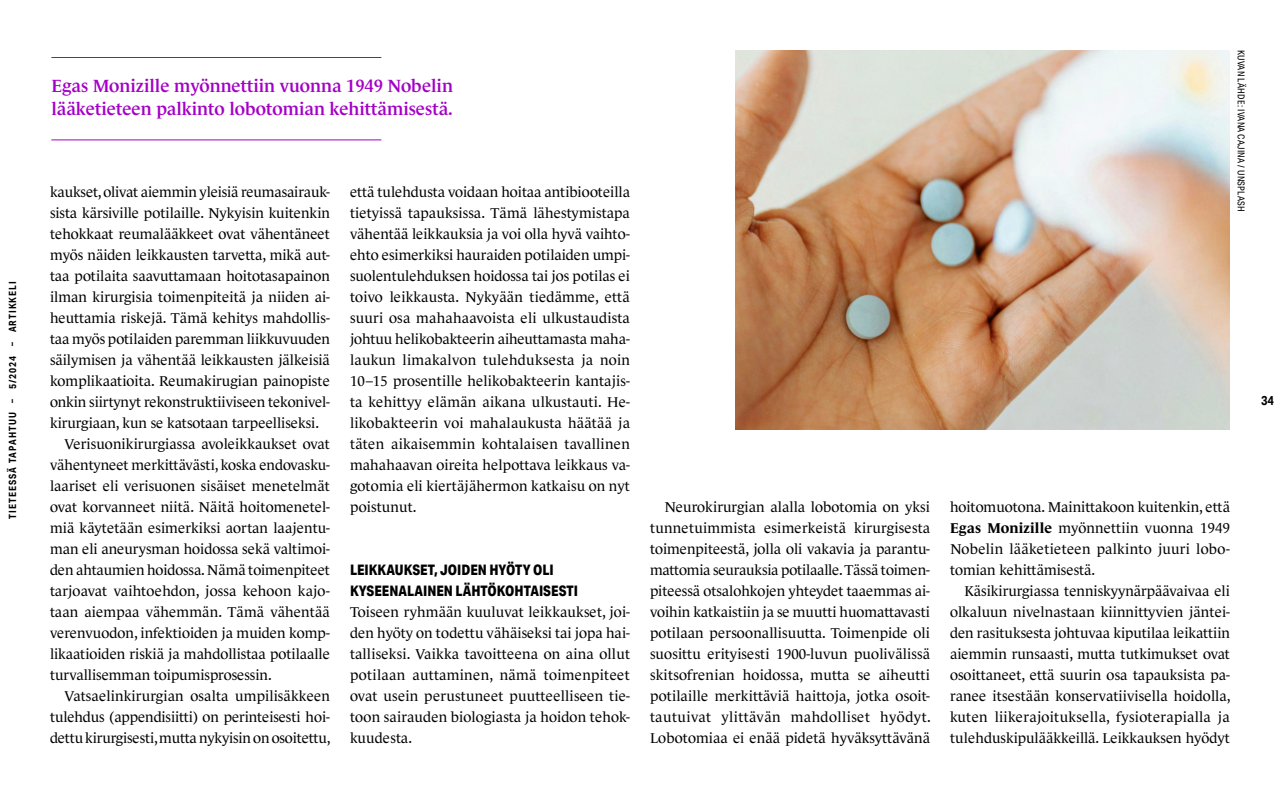
<style>
.page{position:relative;width:1280px;height:800px;background:#fff}
.page>*{position:absolute;margin:0;border:0;box-sizing:border-box;transform-origin:0 0}
.t1{font:600 18px/23.4px "Le Monde Journal Std";color:#a400c6}
.Artikkeli_-_L{font:14.5px/21px "Le Monde Journal Std";color:#000;text-align:justify}
.Artikkeli_-_L1{font:14.5px/21px "Le Monde Journal Std";letter-spacing:.01em;color:#000;text-align:justify}
.Artikkeli_-_väliotsikko{font:800 14.5px/21px "Aktiv Grotesk Cd";color:#000}
.t2{font:700 13px "Aktiv Grotesk Cd";color:#000}
.t3{font:700 10px "Aktiv Grotesk Cd";letter-spacing:.1em;color:#000}
.Kuvan_tiedot{font:9.5px "Aktiv Grotesk Cd";letter-spacing:.025em;color:#000}
.s1{font-weight:700}
</style>
<div class="page">
<img style="left:735px;top:50px;width:495px;height:380px">
<hr style="left:51px;top:57px;width:330px;height:1px;background:#a400c6">
<hr style="left:51px;top:139px;width:330px;height:1px;background:#a400c6">
<p class="t3" style="left:6px;top:519px;width:239px;rotate:-90deg">TIETEESSÄ TAPAHTUU – 5/2024 – ARTIKKELI</p>
<p class="t1" style="left:51px;top:74px;width:403px">Egas Monizille myönnettiin vuonna 1949 Nobelin lääketieteen palkinto lobotomian kehittämisestä.</p>
<p class="Artikkeli_-_L" style="left:50px;top:181px;width:282px">kaukset, olivat aiemmin yleisiä reumasairauk&shy;sista kärsiville potilaille. Nykyisin kuitenkin tehokkaat reumalääkkeet ovat vähentäneet myös näiden leikkausten tarvetta, mikä aut&shy;taa potilaita saavuttamaan hoitotasapainon ilman kirurgisia toimenpiteitä ja niiden ai&shy;heuttamia riskejä. Tämä kehitys mahdollis&shy;taa myös potilaiden paremman liikkuvuuden säilymisen ja vähentää leikkausten jälkeisiä komplikaatioita. Reumakirugian painopiste onkin siirtynyt rekonstruktiiviseen tekonivel&shy;kirurgiaan, kun se katsotaan tarpeelliseksi.</p>
<p class="Artikkeli_-_L" style="left:50px;top:433px;width:282px;text-indent:14px">Verisuonikirurgiassa avoleikkaukset ovat vähentyneet merkittävästi, koska endovasku&shy;laariset eli verisuonen sisäiset menetelmät ovat korvanneet niitä. Näitä hoitomenetel&shy;miä käytetään esimerkiksi aortan laajentu&shy;man eli aneurysman hoidossa sekä valtimoi&shy;den ahtaumien hoidossa. Nämä toimenpiteet tarjoavat vaihtoehdon, jossa kehoon kajo&shy;taan aiempaa vähemmän. Tämä vähentää verenvuodon, infektioiden ja muiden komp&shy;likaatioiden riskiä ja mahdollistaa potilaalle turvallisemman toipumisprosessin.</p>
<p class="Artikkeli_-_L" style="left:50px;top:685px;width:282px;text-indent:14px">Vatsaelinkirurgian osalta umpilisäkkeen tulehdus (appendisiitti) on perinteisesti hoi&shy;dettu kirurgisesti, mutta nykyisin on osoitettu,</p>
<p class="Artikkeli_-_L" style="left:350px;top:181px;width:282px">että tulehdusta voidaan hoitaa antibiooteilla tietyissä tapauksissa. Tämä lähestymistapa vähentää leikkauksia ja voi olla hyvä vaihto&shy;ehto esimerkiksi hauraiden potilaiden umpi&shy;suolentulehduksen hoidossa tai jos potilas ei toivo leikkausta. Nykyään tiedämme, että suuri osa mahahaavoista eli ulkustaudista johtuu helikobakteerin aiheuttamasta maha&shy;laukun limakalvon tulehduksesta ja noin 10–15 prosentille helikobakteerin kantajis&shy;ta kehittyy elämän aikana ulkustauti. He&shy;likobakteerin voi mahalaukusta häätää ja täten aikaisemmin kohtalaisen tavallinen mahahaavan oireita helpottava leikkaus va&shy;gotomia eli kiertäjähermon katkaisu on nyt poistunut.</p>
<h2 class="Artikkeli_-_väliotsikko" style="left:350px;top:559px;width:229px">LEIKKAUKSET, JOIDEN HYÖTY OLI<br>KYSEENALAINEN LÄHTÖKOHTAISESTI</h2>
<p class="Artikkeli_-_L1" style="left:350px;top:601px;width:282px">Toiseen ryhmään kuuluvat leikkaukset, joi&shy;den hyöty on todettu vähäiseksi tai jopa hai&shy;talliseksi. Vaikka tavoitteena on aina ollut potilaan auttaminen, nämä toimenpiteet ovat usein perustuneet puutteelliseen tie&shy;toon sairauden biologiasta ja hoidon tehok&shy;kuudesta.</p>
<p class="Kuvan_tiedot" style="left:1247px;top:50px;width:163px;rotate:90deg">KUVAN LÄHDE: IVANA CAJINA / UNSPLASH</p>
<p class="t2" style="left:1261px;top:392px;width:14px">34</p>
<p class="Artikkeli_-_L" style="left:650px;top:496px;width:282px;text-indent:15px">Neurokirurgian alalla lobotomia on yksi tunnetuimmista esimerkeistä kirurgisesta toimenpiteestä, jolla oli vakavia ja parantu&shy;mattomia seurauksia potilaalle. Tässä toimen&shy;piteessä otsalohkojen yhteydet taaemmas ai&shy;voihin katkaistiin ja se muutti huomattavasti potilaan persoonallisuutta. Toimenpide oli suosittu erityisesti 1900-luvun puolivälissä skitsofrenian hoidossa, mutta se aiheutti potilaille merkittäviä haittoja, jotka osoit&shy;tautuivat ylittävän mahdolliset hyödyt.<br>Lobotomiaa ei enää pidetä hyväksyttävänä</p>
<p class="Artikkeli_-_L" style="left:950px;top:496px;width:282px">hoitomuotona. Mainittakoon kuitenkin, että <span class="s1">Egas Monizille</span> myönnettiin vuonna 1949<br>Nobelin lääketieteen palkinto juuri lobo&shy;tomian kehittämisestä.</p>
<p class="Artikkeli_-_L" style="left:950px;top:580px;width:282px;text-indent:14px">Käsikirurgiassa tenniskyynärpäävaivaa eli olkaluun nivelnastaan kiinnittyvien jäntei&shy;den rasituksesta johtuvaa kiputilaa leikattiin aiemmin runsaasti, mutta tutkimukset ovat osoittaneet, että suurin osa tapauksista pa&shy;ranee itsestään konservatiivisella hoidolla, kuten liikerajoituksella, fysioterapialla ja tulehduskipulääkkeillä. Leikkauksen hyödyt</p>
</div>
